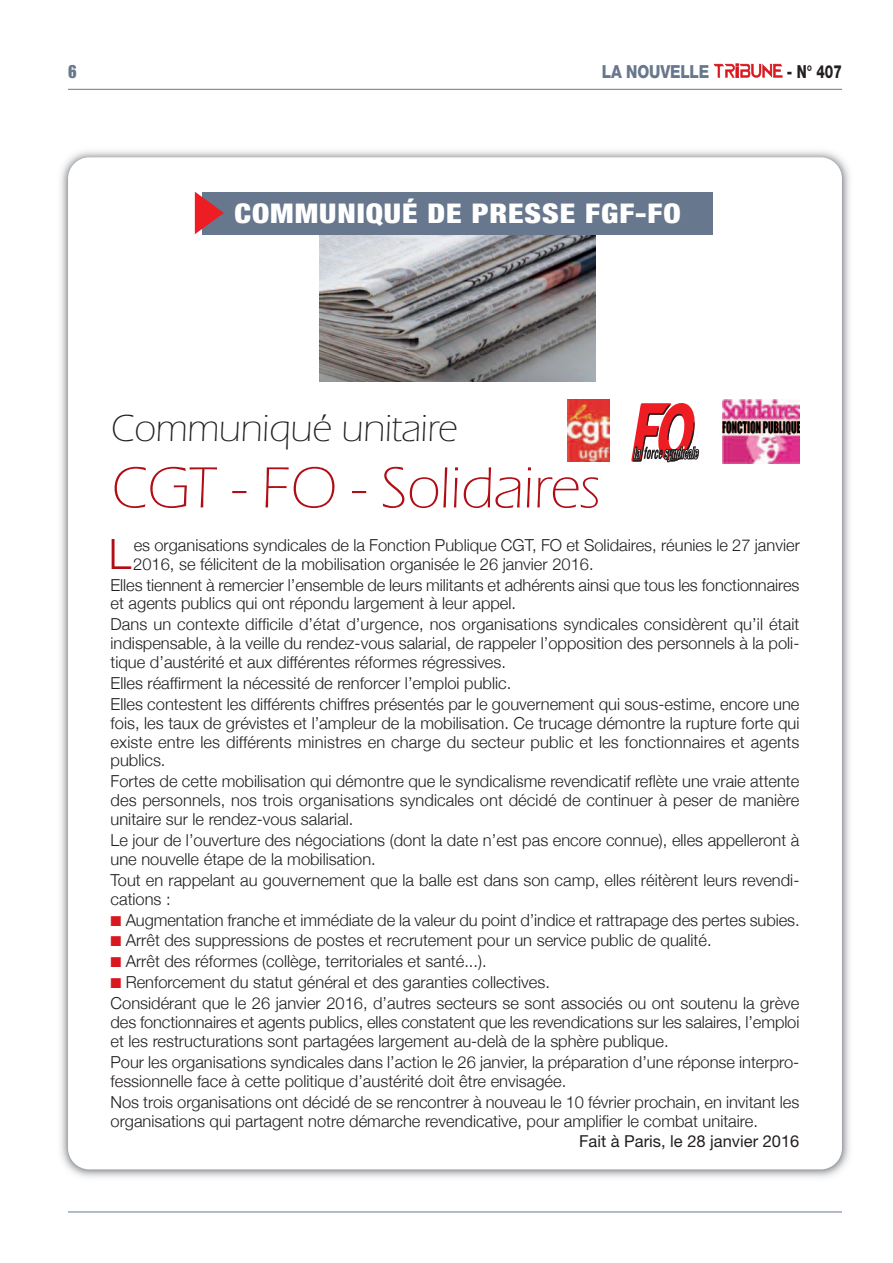
<style>
.page{position:relative;width:893px;height:1263px;background:#fff}
.page>*{position:absolute;margin:0;border:0;box-sizing:border-box;transform-origin:0 0}
.t1{font:300 60px "Itc Eras";letter-spacing:-.01em;color:#b00d15}
.t2{font:300 41.7px "Helvetica Neue";color:#b00d15}
.t3{font:300 39px "Itc Eras";letter-spacing:-.01em;color:#231f20}
.t4{font:900 condensed 27px "Helvetica Neue";letter-spacing:.03em;color:#fff;scale:1.15 1}
.t5{font:800 18px "Helvetica Neue";letter-spacing:-.01em;color:#67778d;scale:.85 1}
.t6{font:800 18px "Helvetica Neue";color:#231f20;scale:.75 1}
.t7{font:18px "Impact";color:#67778d}
.t8{font:300 16.5px/18.8px "Helvetica Neue";color:#231f20}
.t9{font:16.5px "Helvetica Neue";color:#231f20}
</style>
<div class="page">
<svg style="left:713px;top:64px;width:69px;height:14px"></svg>
<hr style="left:68px;top:89px;width:774px;height:1px;background:#67778d">
<hr style="left:68px;top:1211px;width:774px;height:1px;background:#67778d">
<img style="left:60px;top:151px;width:790px;height:1027px">
<div style="left:68px;top:157px;width:774px;height:1012px;background:#fff;border-radius:21px"></div>
<img style="left:319px;top:234px;width:277px;height:148px">
<div style="left:202px;top:192px;width:511px;height:42px;background:#67778d"></div>
<svg style="left:195px;top:192px;width:29px;height:42px"></svg>
<img style="left:568px;top:400px;width:41px;height:62px">
<svg style="left:631px;top:403px;width:68px;height:60px"></svg>
<img style="left:722px;top:400px;width:77px;height:63px">
<p class="t7" style="left:68px;top:65px;width:10px">6</p>
<p class="t5" style="left:602px;top:65px;width:128px">LA NOUVELLE</p>
<p class="t6" style="left:787px;top:65px;width:75px">- N° 407</p>
<h3 class="t4" style="left:234px;top:197px;width:390px">COMMUNIQUÉ DE PRESSE FGF-FO</h3>
<h3 class="t3" style="left:111px;top:415px;width:348px">Communiqué unitaire</h3>
<h1 class="t1" style="left:111px;top:467px;width:491px">CGT - FO - Solidaires</h1>
<h2 class="t2" style="left:109px;top:528px;width:24px">L</h2>
<p class="t8" style="left:133px;top:535px;width:668px">es organisations syndicales de la Fonction Publique CGT, FO et Solidaires, réunies le 27 janvier<br>2016, se félicitent de la mobilisation organisée le 26 janvier 2016.</p>
<p class="t8" style="left:111px;top:575px;width:690px">Elles tiennent à remercier l’ensemble de leurs militants et adhérents ainsi que tous les fonctionnaires et agents publics qui ont répondu largement à leur appel.</p>
<p class="t8" style="left:111px;top:615px;width:690px;text-align:justify">Dans un contexte difficile d’état d’urgence, nos organisations syndicales considèrent qu’il était indispensable, à la veille du rendez-vous salarial, de rappeler l’opposition des personnels à la poli&shy;tique d’austérité et aux différentes réformes régressives.</p>
<p class="t8" style="left:111px;top:672px;width:690px;line-height:21px">Elles réaffirment la nécessité de renforcer l’emploi public.<br>Elles contestent les différents chiffres présentés par le gouvernement qui sous-estime, encore une</p>
<p class="t8" style="left:111px;top:713px;width:690px;text-align:justify">fois, les taux de grévistes et l’ampleur de la mobilisation. Ce trucage démontre la rupture forte qui existe entre les différents ministres en charge du secteur public et les fonctionnaires et agents publics.</p>
<p class="t8" style="left:111px;top:772px;width:690px;text-align:justify">Fortes de cette mobilisation qui démontre que le syndicalisme revendicatif reflète une vraie attente des personnels, nos trois organisations syndicales ont décidé de continuer à peser de manière unitaire sur le rendez-vous salarial.</p>
<p class="t8" style="left:111px;top:830px;width:690px">Le jour de l’ouverture des négociations (dont la date n’est pas encore connue), elles appelleront à une nouvelle étape de la mobilisation.</p>
<p class="t8" style="left:111px;top:870px;width:690px">Tout en rappelant au gouvernement que la balle est dans son camp, elles réitèrent leurs revendi&shy;cations :</p>
<p class="t8" style="left:126px;top:910px;width:675px">Augmentation franche et immédiate de la valeur du point d’indice et rattrapage des pertes subies.</p>
<p class="t8" style="left:126px;top:931px;width:587px">Arrêt des suppressions de postes et recrutement pour un service public de qualité.</p>
<p class="t8" style="left:126px;top:952px;width:362px">Arrêt des réformes (collège, territoriales et santé...).</p>
<p class="t8" style="left:126px;top:973px;width:426px">Renforcement du statut général et des garanties collectives.</p>
<p class="t8" style="left:111px;top:994px;width:690px">Considérant que le 26 janvier 2016, d’autres secteurs se sont associés ou ont soutenu la grève</p>
<p class="t8" style="left:111px;top:1012px;width:690px">des fonctionnaires et agents publics, elles constatent que les revendications sur les salaires, l’emploi et les restructurations sont partagées largement au-delà de la sphère publique.</p>
<p class="t8" style="left:111px;top:1052px;width:690px">Pour les organisations syndicales dans l’action le 26 janvier, la préparation d’une réponse interpro&shy;fessionnelle face à cette politique d’austérité doit être envisagée.</p>
<p class="t8" style="left:111px;top:1092px;width:690px">Nos trois organisations ont décidé de se rencontrer à nouveau le 10 février prochain, en invitant les organisations qui partagent notre démarche revendicative, pour amplifier le combat unitaire.</p>
<p class="t9" style="left:579px;top:1136px;width:222px">Fait à Paris, le 28 janvier 2016</p>
</div>
